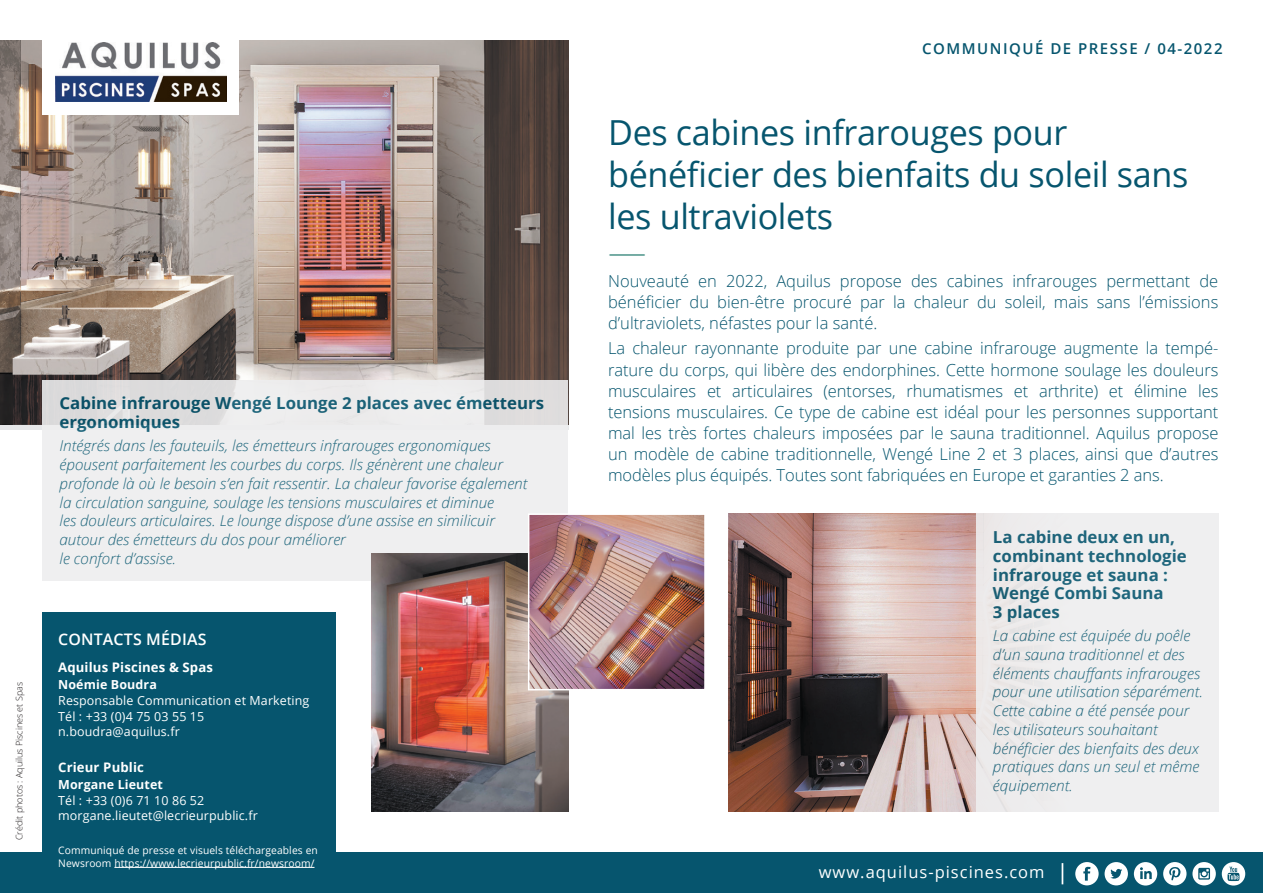
<style>
.page{position:relative;width:1263px;height:893px;background:#fff}
.page>*{position:absolute;margin:0;border:0;box-sizing:border-box;transform-origin:0 0}
.t1{font:34.5px/42px "Open Sans";letter-spacing:-.01em;color:#06556e}
.t2{font:25.5px "Open Sans";color:#70a9a1;scale:1.5 1}
.t3{font:300 16.5px/21px "Open Sans";letter-spacing:-.005em;color:#06556e;text-align:justify}
.t4{font:700 16.5px/18.8px "Open Sans";color:#06556e}
.t5{font:16.5px "Open Sans";letter-spacing:.06em;color:#fff}
.t6{font:600 15.9px "Open Sans";letter-spacing:.01em;color:#fff}
.t7{font:italic 300 15px/18.8px "Open Sans";color:#06556e}
.t8{font:600 15px "Open Sans";letter-spacing:.1em;color:#06556e}
.t9{font:700 13.2px "Open Sans";letter-spacing:.01em;color:#fff}
.t10{font:12.45px "Open Sans";letter-spacing:.01em;color:#fff}
.t11{font:700 12.45px "Open Sans";letter-spacing:.01em;color:#fff}
.t12{font:10.35px/12.5px "Open Sans";letter-spacing:.01em;color:#fff}
.t13{font:300 9px "Open Sans";color:#231f20}
</style>
<div class="page">
<img style="left:0;top:40px;width:568px;height:384px">
<div style="left:0;top:852px;width:1263px;height:41px;background:#06556e"></div>
<hr style="left:1061px;top:863px;width:2px;height:21px;background:#fff">
<svg style="left:1075px;top:862px;width:23px;height:23px"></svg>
<svg style="left:1104px;top:862px;width:24px;height:23px"></svg>
<svg style="left:1163px;top:862px;width:23px;height:23px"></svg>
<svg style="left:1192px;top:862px;width:24px;height:23px"></svg>
<svg style="left:1222px;top:862px;width:23px;height:23px"></svg>
<svg style="left:1134px;top:862px;width:23px;height:23px"></svg>
<div style="left:43px;top:29px;width:196px;height:86px;background:#fff"></div>
<img style="left:55px;top:42px;width:171px;height:59px">
<div style="left:43px;top:612px;width:293px;height:267px;background:#06556e"></div>
<hr style="left:114px;top:867px;width:200px;height:1px;background:#fff">
<img style="left:728px;top:513px;width:248px;height:299px">
<div style="left:976px;top:513px;width:242px;height:299px;background:#eeeeef"></div>
<div style="left:43px;top:380px;width:525px;height:201px;background:#eeeeef"></div>
<img style="left:372px;top:554px;width:196px;height:258px">
<img style="left:527px;top:514px;width:178px;height:177px">
<p class="t13" style="left:13px;top:840px;width:160px;rotate:-90deg">Crédit photos : Aquilus Piscines et Spas</p>
<p class="t4" style="left:60px;top:394px;width:486px">Cabine infrarouge Wengé Lounge 2 places avec émetteurs ergonomiques</p>
<p class="t7" style="left:60px;top:436px;width:469px">Intégrés dans les fauteuils, les émetteurs infrarouges ergonomiques épousent parfaitement les courbes du corps. Ils génèrent une chaleur profonde là où le besoin s’en fait ressentir. La chaleur favorise également la circulation sanguine, soulage les tensions musculaires et diminue<br>les douleurs articulaires. Le lounge dispose d’une assise en similicuir autour des émetteurs du dos pour améliorer<br>le confort d’assise.</p>
<p class="t6" style="left:58px;top:629px;width:150px">CONTACTS MÉDIAS</p>
<p class="t9" style="left:58px;top:658px;width:156px">Aquilus Piscines &amp; Spas</p>
<p class="t11" style="left:58px;top:676px;width:100px">Noémie Boudra</p>
<p class="t10" style="left:58px;top:692px;width:253px">Responsable Communication et Marketing</p>
<p class="t10" style="left:58px;top:707px;width:148px">Tél : +33 (0)4 75 03 55 15</p>
<p class="t10" style="left:58px;top:723px;width:123px">n.boudra@aquilus.fr</p>
<p class="t9" style="left:58px;top:758px;width:87px">Crieur Public</p>
<p class="t11" style="left:58px;top:776px;width:106px">Morgane Lieutet</p>
<p class="t10" style="left:58px;top:792px;width:148px">Tél : +33 (0)6 71 10 86 52</p>
<p class="t10" style="left:58px;top:807px;width:201px">morgane.lieutet@lecrieurpublic.fr</p>
<p class="t12" style="left:58px;top:844px;width:261px">Communiqué de presse et visuels téléchargeables en<br>Newsroom https://www.lecrieurpublic.fr/newsroom/</p>
<p class="t8" style="left:922px;top:38px;width:302px">COMMUNIQUÉ DE PRESSE / 04-2022</p>
<p class="t1" style="left:608px;top:111px;width:582px">Des cabines infrarouges pour bénéficier des bienfaits du soleil sans les ultraviolets</p>
<p class="t2" style="left:608px;top:235px;width:27px">—</p>
<p class="t3" style="left:608px;top:270px;width:612px">Nouveauté en 2022, Aquilus propose des cabines infrarouges permettant de bénéficier du bien-être procuré par la chaleur du soleil, mais sans l’émissions d’ultraviolets, néfastes pour la santé.</p>
<p class="t3" style="left:608px;top:338px;width:612px">La chaleur rayonnante produite par une cabine infrarouge augmente la tempé&shy;rature du corps, qui libère des endorphines. Cette hormone soulage les douleurs musculaires et articulaires (entorses, rhumatismes et arthrite) et élimine les tensions musculaires. Ce type de cabine est idéal pour les personnes supportant mal les très fortes chaleurs imposées par le sauna traditionnel. Aquilus propose un modèle de cabine traditionnelle, Wengé Line 2 et 3 places, ainsi que d’autres modèles plus équipés. Toutes sont fabriquées en Europe et garanties 2 ans.</p>
<p class="t4" style="left:993px;top:527px;width:195px">La cabine deux en un, combinant technologie infrarouge et sauna :<br>Wengé Combi Sauna<br>3 places</p>
<p class="t7" style="left:993px;top:626px;width:212px">La cabine est équipée du poêle d’un sauna traditionnel et des éléments chauffants infrarouges pour une utilisation séparément.<br>Cette cabine a été pensée pour les utilisateurs souhaitant bénéficier des bienfaits des deux pratiques dans un seul et même équipement.</p>
<p class="t5" style="left:819px;top:861px;width:227px">www.aquilus-piscines.com</p>
</div>
